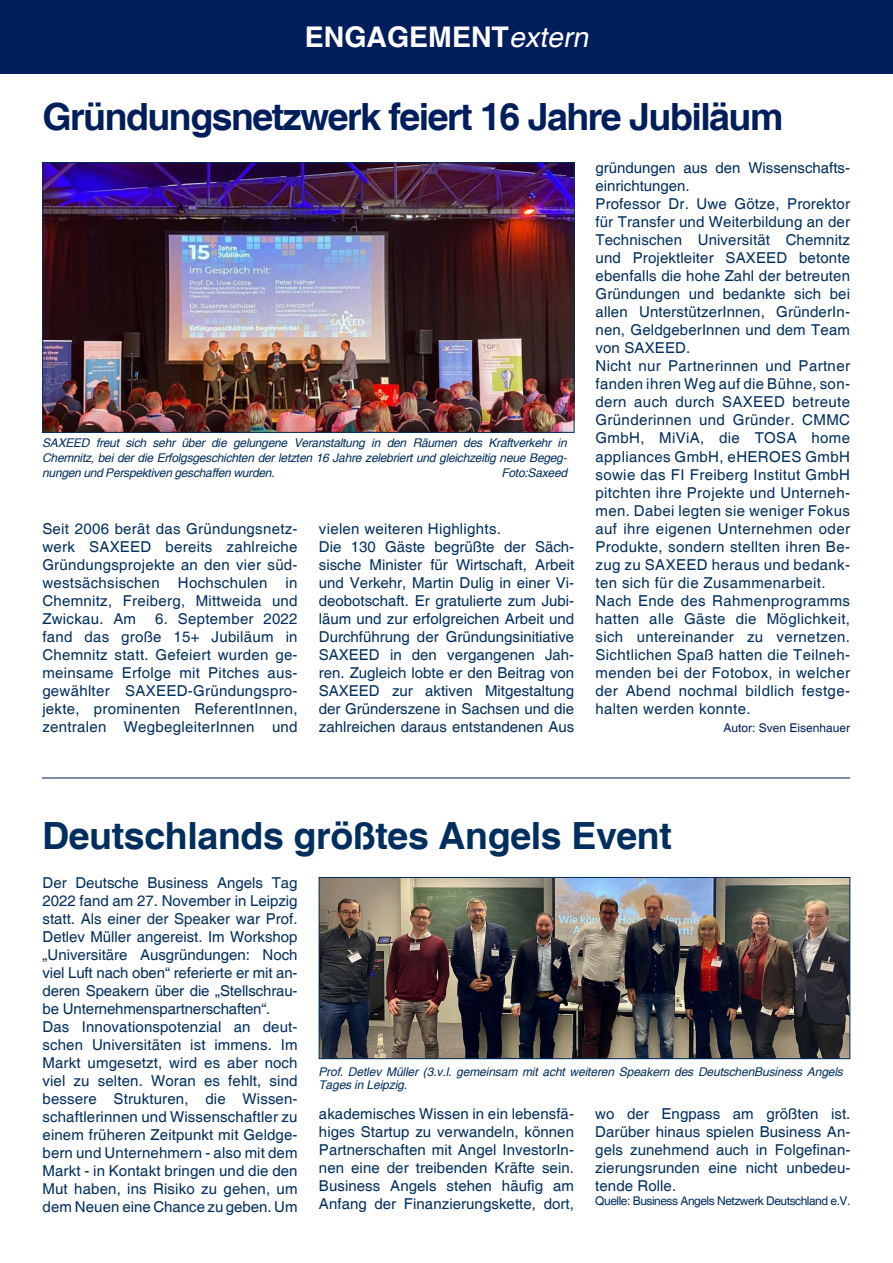
<style>
.page{position:relative;width:893px;height:1263px;background:#fff}
.page>*{position:absolute;margin:0;border:0;box-sizing:border-box;transform-origin:0 0}
.t1{font:700 37.5px "Helvetica";letter-spacing:-.04em;color:#001e5b}
.t2{font:700 37.5px "Helvetica";letter-spacing:-.01em;color:#002e5e}
.t3{font:700 28.5px "Helvetica";color:#fff}
.t4{font:15px/18px "Helvetica";letter-spacing:.01em;color:#002e5e;text-align:justify}
.t5{font:italic 12px/15px "Helvetica";letter-spacing:-.01em;color:#002e5e;text-align:justify}
.t6{font:12px "Helvetica";letter-spacing:-.04em;color:#002e5e}
.t7{font:12px "Helvetica";color:#001e5b}
.s1{font-weight:400;font-style:italic}
</style>
<div class="page">
<div style="left:0;top:0;width:893px;height:73px;background:#001e5b"></div>
<img style="left:45px;top:165px;width:527px;height:266px">
<div style="left:43px;top:163px;width:531px;height:270px;border:1px solid #002e5e"></div>
<hr style="left:42px;top:778px;width:808px;height:1px;background:#001e5b">
<img style="left:321px;top:879px;width:527px;height:178px">
<div style="left:319px;top:877px;width:531px;height:182px;border:1px solid #002e5e"></div>
<h2 class="t3" style="left:305px;top:20px;width:291px">ENGAGEMENT<span class="s1">extern</span></h2>
<h1 class="t1" style="left:43px;top:94px;width:742px">Gründungsnetzwerk feiert 16 Jahre Jubiläum</h1>
<p class="t5" style="left:42px;top:435px;width:526px">SAXEED freut sich sehr über die gelungene Veranstaltung in den Räumen des Kraftverkehr in Chemnitz, bei der die Erfolgsgeschichten der letzten 16 Jahre zelebriert und gleichzeitig neue Begeg&shy;nungen und Perspektiven geschaffen wurden.</p>
<p class="t5" style="left:501px;top:465px;width:67px">Foto:Saxeed</p>
<p class="t4" style="left:42px;top:520px;width:257px">Seit 2006 berät das Gründungsnetz&shy;werk SAXEED bereits zahlreiche Gründungsprojekte an den vier süd&shy;westsächsischen Hochschulen in Chemnitz, Freiberg, Mittweida und Zwickau. Am</p>
<p class="t4" style="left:42px;top:610px;width:257px;text-indent:113px">6. September 2022 fand das große 15+ Jubiläum in Chemnitz statt. Gefeiert wurden ge&shy;meinsame Erfolge mit Pitches aus&shy;gewählter SAXEED-Gründungspro&shy;jekte, prominenten ReferentInnen, zentralen WegbegleiterInnen und</p>
<p class="t4" style="left:319px;top:520px;width:257px;text-align:left">vielen weiteren Highlights.<br>Die 130 Gäste begrüßte der Säch&shy;sische Minister für Wirtschaft, Arbeit und Verkehr, Martin Dulig in einer Vi&shy;deobotschaft. Er gratulierte zum Jubi&shy;läum und zur erfolgreichen Arbeit und Durchführung der Gründungsinitiative SAXEED in den vergangenen Jah&shy;ren. Zugleich lobte er den Beitrag von SAXEED zur aktiven Mitgestaltung der Gründerszene in Sachsen und die zahlreichen daraus entstandenen Aus</p>
<p class="t4" style="left:595px;top:160px;width:256px;text-align:left">gründungen aus den Wissenschafts&shy;einrichtungen.<br>Professor Dr. Uwe Götze, Prorektor für Transfer und Weiterbildung an der<br>Technischen Universität Chemnitz und Projektleiter SAXEED betonte ebenfalls die hohe Zahl der betreuten<br>Gründungen und bedankte sich bei allen UnterstützerInnen, GründerIn&shy;nen, GeldgeberInnen und dem Team von SAXEED.<br>Nicht nur Partnerinnen und Partner fanden ihren Weg auf die Bühne, son&shy;dern auch durch SAXEED betreute<br>Gründerinnen und Gründer. CMMC<br>GmbH, MiViA, die TOSA home appliances GmbH, eHEROES GmbH sowie das FI Freiberg Institut GmbH pitchten ihre Projekte und Unterneh&shy;men. Dabei legten sie weniger Fokus auf ihre eigenen Unternehmen oder<br>Produkte, sondern stellten ihren Be&shy;zug zu SAXEED heraus und bedank&shy;ten sich für die Zusammenarbeit.<br>Nach Ende des Rahmenprogramms hatten alle Gäste die Möglichkeit, sich untereinander zu vernetzen.<br>Sichtlichen Spaß hatten die Teilneh&shy;menden bei der Fotobox, in welcher der Abend nochmal bildlich festge&shy;halten werden konnte.</p>
<p class="t7" style="left:723px;top:720px;width:128px">Autor: Sven Eisenhauer</p>
<h1 class="t2" style="left:42px;top:813px;width:631px">Deutschlands größtes Angels Event</h1>
<p class="t4" style="left:43px;top:874px;width:257px;text-align:left">Der Deutsche Business Angels Tag 2022 fand am 27. November in Leipzig statt. Als einer der Speaker war Prof.<br>Detlev Müller angereist. Im Workshop „Universitäre Ausgründungen: Noch viel Luft nach oben“ referierte er mit an&shy;deren Speakern über die „Stellschrau&shy;be Unternehmenspartnerschaften“.<br>Das Innovationspotenzial an deut&shy;schen Universitäten ist immens. Im Markt umgesetzt, wird es aber noch viel zu selten. Woran es fehlt, sind bessere Strukturen, die Wissen&shy;schaftlerinnen und Wissenschaftler zu einem früheren Zeitpunkt mit Geldge&shy;bern und Unternehmern - also mit dem Markt - in Kontakt bringen und die den Mut haben, ins Risiko zu gehen, um dem Neuen eine Chance zu geben. Um</p>
<p class="t5" style="left:318px;top:1065px;width:526px;line-height:13.5px">Prof. Detlev Müller (3.v.l. gemeinsam mit acht weiteren Speakern des DeutschenBusiness Angels<br>Tages in Leipzig.</p>
<p class="t4" style="left:319px;top:1105px;width:257px">akademisches Wissen in ein lebensfä&shy;higes Startup zu verwandeln, können Partnerschaften mit Angel InvestorIn&shy;nen eine der treibenden Kräfte sein.<br>Business Angels stehen häufig am Anfang der Finanzierungskette, dort,</p>
<p class="t4" style="left:595px;top:1105px;width:257px">wo der Engpass am größten ist.<br>Darüber hinaus spielen Business An&shy;gels zunehmend auch in Folgefinan&shy;zierungsrunden eine nicht unbedeu&shy;tende Rolle.</p>
<p class="t6" style="left:595px;top:1194px;width:257px">Quelle: Business Angels Netzwerk Deutschland e.V.</p>
</div>
